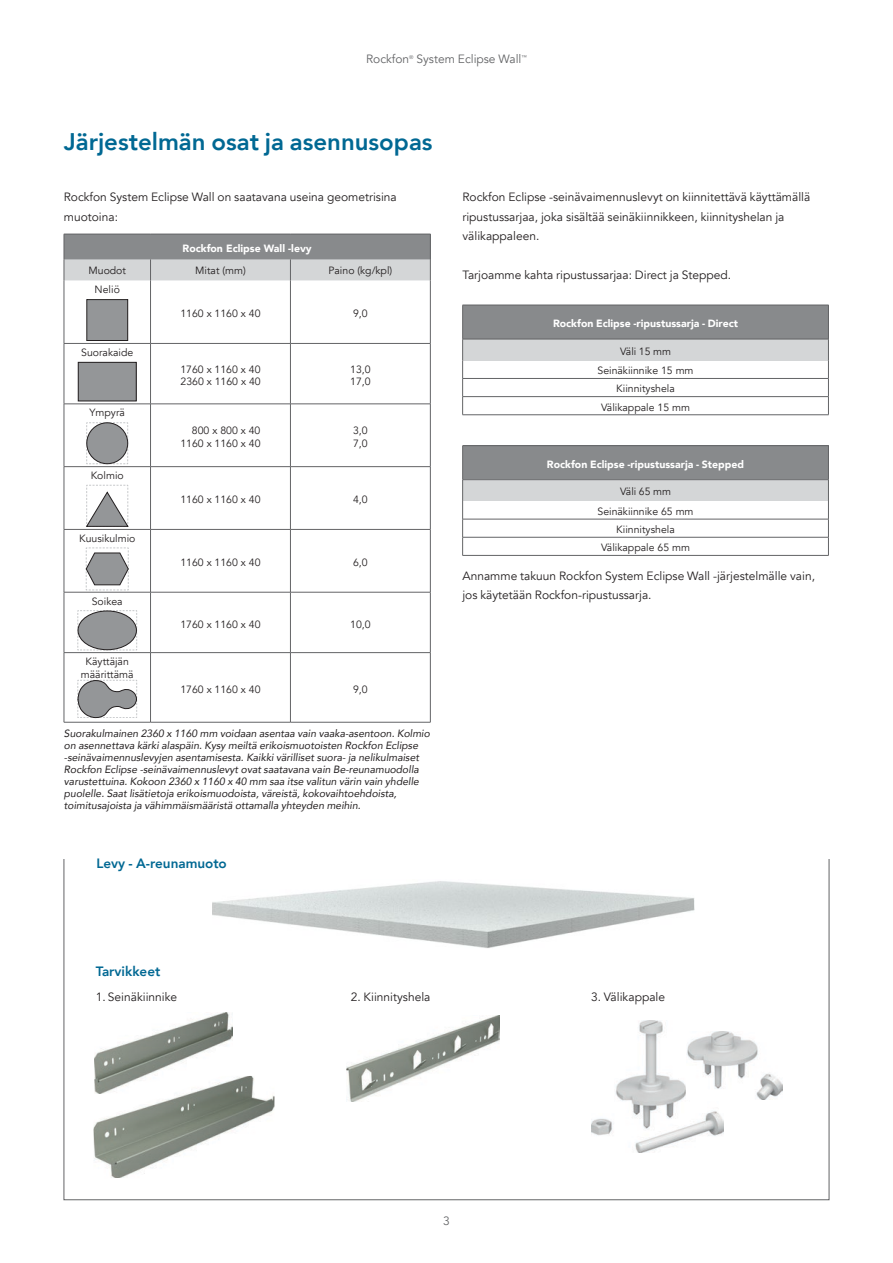
<style>
.page{position:relative;width:893px;height:1263px;background:#fff}
.page>*{position:absolute;margin:0;border:0;box-sizing:border-box;transform-origin:0 0}
.t1{font:800 24px "Avenir";color:#006893}
.t2{font:800 13.5px "Avenir";color:#006893}
.t3{font:12px/19.5px "Avenir";color:#231f20}
.t4{font:12px "Avenir";color:#636466}
.t5{font:italic 10.5px/12px "Avenir";color:#231f20}
.t6{font:10.5px/12.6px "Avenir";color:#231f20;text-align:center}
.t7{font:900 10.5px "Avenir";color:#fff}
.t8{font:5.4px "Avenir";color:#636466}
</style>
<div class="page">
<svg style="left:65px;top:281px;width:365px;height:441px"></svg>
<hr style="left:64px;top:343px;width:87px;height:1px;background:#636466">
<hr style="left:151px;top:343px;width:139px;height:1px;background:#636466">
<hr style="left:290px;top:343px;width:141px;height:1px;background:#636466">
<hr style="left:64px;top:404px;width:87px;height:1px;background:#636466">
<hr style="left:64px;top:466px;width:87px;height:1px;background:#636466">
<hr style="left:151px;top:404px;width:139px;height:1px;background:#636466">
<hr style="left:290px;top:404px;width:141px;height:1px;background:#636466">
<hr style="left:151px;top:466px;width:139px;height:1px;background:#636466">
<hr style="left:290px;top:466px;width:141px;height:1px;background:#636466">
<hr style="left:64px;top:529px;width:87px;height:1px;background:#636466">
<hr style="left:151px;top:529px;width:139px;height:1px;background:#636466">
<hr style="left:290px;top:529px;width:141px;height:1px;background:#636466">
<hr style="left:64px;top:592px;width:87px;height:1px;background:#636466">
<hr style="left:151px;top:592px;width:139px;height:1px;background:#636466">
<hr style="left:290px;top:592px;width:141px;height:1px;background:#636466">
<hr style="left:64px;top:652px;width:87px;height:1px;background:#636466">
<hr style="left:151px;top:652px;width:139px;height:1px;background:#636466">
<hr style="left:290px;top:652px;width:141px;height:1px;background:#636466">
<hr style="left:64px;top:722px;width:87px;height:1px;background:#636466">
<hr style="left:151px;top:722px;width:139px;height:1px;background:#636466">
<hr style="left:290px;top:722px;width:141px;height:1px;background:#636466">
<svg style="left:64px;top:234px;width:367px;height:47px;background:#aaacad"></svg>
<hr style="left:64px;top:281px;width:1px;height:62px;background:#636466">
<hr style="left:150px;top:281px;width:1px;height:62px;background:#636466">
<hr style="left:290px;top:281px;width:1px;height:62px;background:#636466">
<hr style="left:430px;top:281px;width:1px;height:62px;background:#636466">
<hr style="left:64px;top:344px;width:1px;height:60px;background:#636466">
<hr style="left:150px;top:344px;width:1px;height:60px;background:#636466">
<hr style="left:290px;top:344px;width:1px;height:60px;background:#636466">
<hr style="left:430px;top:344px;width:1px;height:60px;background:#636466">
<hr style="left:64px;top:404px;width:1px;height:62px;background:#636466">
<hr style="left:150px;top:404px;width:1px;height:62px;background:#636466">
<hr style="left:290px;top:404px;width:1px;height:62px;background:#636466">
<hr style="left:430px;top:404px;width:1px;height:62px;background:#636466">
<hr style="left:64px;top:467px;width:1px;height:62px;background:#636466">
<hr style="left:150px;top:467px;width:1px;height:62px;background:#636466">
<hr style="left:290px;top:467px;width:1px;height:62px;background:#636466">
<hr style="left:430px;top:467px;width:1px;height:62px;background:#636466">
<hr style="left:64px;top:530px;width:1px;height:62px;background:#636466">
<hr style="left:150px;top:530px;width:1px;height:62px;background:#636466">
<hr style="left:290px;top:530px;width:1px;height:62px;background:#636466">
<hr style="left:430px;top:530px;width:1px;height:62px;background:#636466">
<hr style="left:64px;top:592px;width:1px;height:60px;background:#636466">
<hr style="left:150px;top:592px;width:1px;height:60px;background:#636466">
<hr style="left:290px;top:592px;width:1px;height:60px;background:#636466">
<hr style="left:430px;top:592px;width:1px;height:60px;background:#636466">
<hr style="left:64px;top:653px;width:1px;height:69px;background:#636466">
<hr style="left:150px;top:653px;width:1px;height:69px;background:#636466">
<hr style="left:290px;top:653px;width:1px;height:69px;background:#636466">
<hr style="left:430px;top:653px;width:1px;height:69px;background:#636466">
<div style="left:87px;top:300px;width:41px;height:40px;background:#949698"></div>
<div style="left:87px;top:299px;width:41px;height:42px;border:1px solid #231f20"></div>
<div style="left:78px;top:362px;width:58px;height:39px;background:#949698"></div>
<div style="left:78px;top:362px;width:58px;height:39px;border:1px solid #231f20"></div>
<svg style="left:86px;top:422px;width:42px;height:42px"></svg>
<div style="left:87px;top:423px;width:41px;height:41px;background:#949698;border-radius:50%"></div>
<div style="left:87px;top:423px;width:41px;height:41px;border:1px solid #231f20;border-radius:50%"></div>
<svg style="left:86px;top:485px;width:42px;height:42px"></svg>
<svg style="left:86px;top:547px;width:43px;height:44px"></svg>
<svg style="left:77px;top:610px;width:60px;height:41px"></svg>
<div style="left:78px;top:611px;width:58px;height:39px;background:#949698;border-radius:50%"></div>
<div style="left:78px;top:611px;width:59px;height:39px;border:1px solid #231f20;border-radius:50%"></div>
<svg style="left:77px;top:680px;width:60px;height:38px"></svg>
<img style="left:347px;top:1016px;width:153px;height:85px">
<img style="left:95px;top:1013px;width:138px;height:63px">
<img style="left:94px;top:1076px;width:180px;height:102px">
<img style="left:591px;top:1020px;width:132px;height:132px">
<img style="left:686px;top:1032px;width:96px;height:68px">
<img style="left:212px;top:881px;width:483px;height:67px">
<div style="left:463px;top:305px;width:365px;height:34px;background:#888a8c"></div>
<div style="left:463px;top:339px;width:365px;height:21px;background:#d4d6d7"></div>
<hr style="left:462px;top:305px;width:1px;height:34px;background:#636466">
<hr style="left:462px;top:339px;width:367px;height:1px;background:#636466">
<hr style="left:828px;top:305px;width:1px;height:34px;background:#636466">
<svg style="left:828px;top:339px;width:1px;height:75px"></svg>
<hr style="left:462px;top:378px;width:367px;height:1px;background:#636466">
<hr style="left:462px;top:396px;width:367px;height:1px;background:#636466">
<hr style="left:462px;top:414px;width:367px;height:1px;background:#636466">
<hr style="left:462px;top:305px;width:367px;height:1px;background:#636466">
<svg style="left:462px;top:339px;width:1px;height:76px"></svg>
<div style="left:463px;top:446px;width:365px;height:34px;background:#888a8c"></div>
<div style="left:463px;top:480px;width:365px;height:21px;background:#d4d6d7"></div>
<hr style="left:828px;top:446px;width:1px;height:33px;background:#636466">
<hr style="left:462px;top:479px;width:367px;height:1px;background:#636466">
<hr style="left:462px;top:446px;width:1px;height:33px;background:#636466">
<svg style="left:462px;top:480px;width:1px;height:75px"></svg>
<hr style="left:462px;top:519px;width:367px;height:1px;background:#636466">
<hr style="left:462px;top:537px;width:367px;height:1px;background:#636466">
<hr style="left:462px;top:555px;width:367px;height:1px;background:#636466">
<hr style="left:462px;top:445px;width:367px;height:1px;background:#636466">
<svg style="left:828px;top:480px;width:1px;height:75px"></svg>
<p class="t4" style="left:366px;top:52px;width:45px">Rockfon</p>
<p class="t8" style="left:409px;top:54px;width:6px">®</p>
<p class="t4" style="left:416px;top:52px;width:106px">System Eclipse Wall</p>
<p class="t8" style="left:521px;top:54px;width:7px">™</p>
<h1 class="t1" style="left:64px;top:123px;width:370px">Järjestelmän osat ja asennusopas</h1>
<p class="t3" style="left:64px;top:188px;width:335px">Rockfon System Eclipse Wall on saatavana useina geometrisina muotoina:</p>
<p class="t7" style="left:183px;top:239px;width:131px">Rockfon Eclipse Wall -levy</p>
<p class="t6" style="left:88px;top:264px;width:39px">Muodot</p>
<p class="t6" style="left:195px;top:264px;width:52px">Mitat (mm)</p>
<p class="t6" style="left:328px;top:264px;width:65px">Paino (kg/kpl)</p>
<p class="t6" style="left:95px;top:284px;width:27px">Neliö</p>
<p class="t6" style="left:180px;top:308px;width:82px">1160 x 1160 x 40</p>
<p class="t6" style="left:353px;top:308px;width:16px">9,0</p>
<p class="t6" style="left:81px;top:346px;width:54px">Suorakaide</p>
<p class="t6" style="left:180px;top:363px;width:82px;text-align:left">1760 x 1160 x 40<br>2360 x 1160 x 40</p>
<p class="t6" style="left:350px;top:363px;width:22px;text-align:left">13,0<br>17,0</p>
<p class="t6" style="left:90px;top:407px;width:37px">Ympyrä</p>
<p class="t6" style="left:180px;top:424px;width:82px;text-align:right">800 x 800 x 40<br>1160 x 1160 x 40</p>
<p class="t6" style="left:353px;top:424px;width:16px;text-align:left">3,0<br>7,0</p>
<p class="t6" style="left:91px;top:469px;width:35px">Kolmio</p>
<p class="t6" style="left:180px;top:493px;width:82px">1160 x 1160 x 40</p>
<p class="t6" style="left:353px;top:493px;width:16px">4,0</p>
<p class="t6" style="left:79px;top:532px;width:58px">Kuusikulmio</p>
<p class="t6" style="left:180px;top:556px;width:82px">1160 x 1160 x 40</p>
<p class="t6" style="left:353px;top:556px;width:16px">6,0</p>
<p class="t6" style="left:92px;top:595px;width:32px">Soikea</p>
<p class="t6" style="left:180px;top:618px;width:82px">1760 x 1160 x 40</p>
<p class="t6" style="left:350px;top:618px;width:22px">10,0</p>
<p class="t6" style="left:81px;top:655px;width:54px">Käyttäjän määrittämä</p>
<p class="t6" style="left:180px;top:683px;width:82px">1760 x 1160 x 40</p>
<p class="t6" style="left:353px;top:683px;width:16px">9,0</p>
<p class="t5" style="left:64px;top:727px;width:367px">Suorakulmainen 2360 x 1160 mm voidaan asentaa vain vaaka-asentoon. Kolmio on asennettava kärki alaspäin. Kysy meiltä erikoismuotoisten Rockfon Eclipse -seinävaimennuslevyjen asentamisesta. Kaikki värilliset suora- ja nelikulmaiset Rockfon Eclipse -seinävaimennuslevyt ovat saatavana vain Be-reunamuodolla varustettuina. Kokoon 2360 x 1160 x 40 mm saa itse valitun värin vain yhdelle puolelle. Saat lisätietoja erikoismuodoista, väreistä, kokovaihtoehdoista, toimitusajoista ja vähimmäismääristä ottamalla yhteyden meihin.</p>
<p class="t2" style="left:96px;top:853px;width:132px">Levy - A-reunamuoto</p>
<p class="t3" style="left:462px;top:188px;width:349px">Rockfon Eclipse -seinävaimennuslevyt on kiinnitettävä käyttämällä ripustussarjaa, joka sisältää seinäkiinnikkeen, kiinnityshelan ja välikappaleen.</p>
<p class="t3" style="left:462px;top:266px;width:270px">Tarjoamme kahta ripustussarjaa: Direct ja Stepped.</p>
<p class="t7" style="left:553px;top:314px;width:187px">Rockfon Eclipse -ripustussarja - Direct</p>
<p class="t6" style="left:597px;top:341px;width:98px;line-height:19.6px">Väli 15 mm<br>Seinäkiinnike 15 mm</p>
<p class="t6" style="left:601px;top:380px;width:90px;line-height:18.1px">Kiinnityshela<br>Välikappale 15 mm</p>
<p class="t7" style="left:547px;top:455px;width:199px">Rockfon Eclipse -ripustussarja - Stepped</p>
<p class="t6" style="left:597px;top:482px;width:98px;line-height:19.6px">Väli 65 mm<br>Seinäkiinnike 65 mm</p>
<p class="t6" style="left:601px;top:520px;width:90px;line-height:18.1px">Kiinnityshela<br>Välikappale 65 mm</p>
<p class="t3" style="left:462px;top:566px;width:354px">Annamme takuun Rockfon System Eclipse Wall -järjestelmälle vain, jos käytetään Rockfon-ripustussarja.</p>
<p class="t2" style="left:96px;top:961px;width:66px">Tarvikkeet</p>
<p class="t3" style="left:96px;top:987px;width:83px">1. Seinäkiinnike</p>
<p class="t3" style="left:351px;top:987px;width:81px">2. Kiinnityshela</p>
<p class="t3" style="left:591px;top:987px;width:76px">3. Välikappale</p>
<p class="t4" style="left:443px;top:1213px;width:8px">3</p>
</div>
